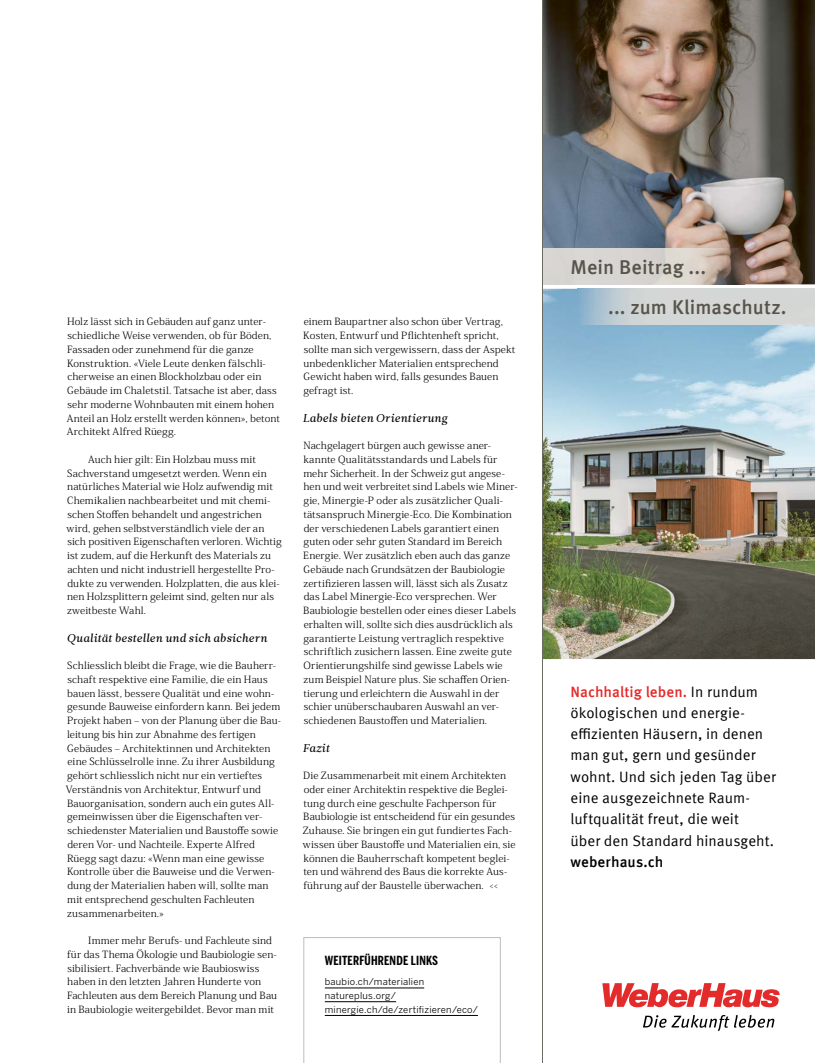
<style>
.page{position:relative;width:815px;height:1063px;background:#fff}
.page>*{position:absolute;margin:0;border:0;box-sizing:border-box;transform-origin:0 0}
.t1{font:500 20px "Meta Offc";letter-spacing:.005em;color:#57544b}
.t2{font:15px/21.2px "Meta Offc Norm";color:#000}
.t3{font:500 15px "Meta Offc";letter-spacing:.005em;color:#e42b2b}
.t4{font:500 15px "Meta Offc";letter-spacing:.005em;color:#000}
.t5{font:700 12.5px "Benton Sans Compressed";letter-spacing:.015em;color:#000}
.t6{font:11.25px "Leitura News Italic 2";letter-spacing:.015em;color:#000}
.t7{font:300 9.88px/13.8px "Koz Min Pro";letter-spacing:.005em;color:#000;scale:1.05 1}
.t8{font:9.38px/13.8px "Benton Sans";letter-spacing:.025em;color:#000}
.s1{font-family:"Leitura News Roman 1";font-weight:400;font-size:10px}
.s2{font-family:"Meta Offc Norm";font-weight:400;color:#000}
</style>
<div class="page">
<svg style="left:304px;top:937px;width:197px;height:126px"></svg>
<hr style="left:325px;top:988px;width:99px;height:1px;background:#000">
<hr style="left:325px;top:1001px;width:71px;height:1px;background:#000">
<hr style="left:325px;top:1015px;width:153px;height:1px;background:#000">
<img style="left:543px;top:289px;width:272px;height:370px">
<img style="left:543px;top:0;width:272px;height:284px">
<img style="left:578px;top:289px;width:237px;height:35px">
<svg style="left:542px;top:284px;width:202px;height:1px"></svg>
<img style="left:543px;top:249px;width:201px;height:35px">
<svg style="left:602px;top:983px;width:178px;height:25px"></svg>
<svg style="left:643px;top:1015px;width:131px;height:16px"></svg>
<hr style="left:542px;top:0;width:1px;height:1063px;background:#6d6a63">
<p class="t7" style="left:67px;top:315px;width:205px">Holz lässt sich in Gebäuden auf ganz unter&shy;schiedliche Weise verwenden, ob für Böden, Fassaden oder zunehmend für die ganze Konstruktion. «Viele Leute denken fälschli&shy;cherweise an einen Blockholzbau oder ein Gebäude im Chaletstil. Tatsache ist aber, dass sehr moderne Wohnbauten mit einem hohen Anteil an Holz erstellt werden können», betont Architekt Alfred Rüegg.</p>
<p class="t7" style="left:67px;top:452px;width:206px;text-indent:21px">Auch hier gilt: Ein Holzbau muss mit Sachverstand umgesetzt werden. Wenn ein natürliches Material wie Holz aufwendig mit Chemikalien nachbearbeitet und mit chemi&shy;schen Stoffen behandelt und angestrichen wird, gehen selbstverständlich viele der an sich positiven Eigenschaften verloren. Wichtig ist zudem, auf die Herkunft des Materials zu achten und nicht industriell hergestellte Pro&shy;dukte zu verwenden. Holzplatten, die aus klei&shy;nen Holzsplittern geleimt sind, gelten nur als zweitbeste Wahl.</p>
<p class="t6" style="left:67px;top:630px;width:202px">Qualität bestellen und sich absichern</p>
<p class="t7" style="left:66px;top:658px;width:206px">Schliesslich bleibt die Frage, wie die Bauherr&shy;schaft respektive eine Familie, die ein Haus bauen lässt, bessere Qualität und eine wohn&shy;gesunde Bauweise einfordern kann. Bei jedem Projekt haben – von der Planung über die Bau&shy;leitung bis hin zur Abnahme des fertigen Gebäudes – Architektinnen und Architekten eine Schlüsselrolle inne. Zu ihrer Ausbildung gehört schliesslich nicht nur ein vertieftes Verständnis von Architektur, Entwurf und Bauorganisation, sondern auch ein gutes All&shy;gemeinwissen über die Eigenschaften ver&shy;schiedenster Materialien und Baustoffe sowie deren Vor- und Nachteile. Experte Alfred Rüegg sagt dazu: «Wenn man eine gewisse Kontrolle über die Bauweise und die Verwen&shy;dung der Materialien haben will, sollte man mit entsprechend geschulten Fachleuten zusammenarbeiten.»</p>
<p class="t7" style="left:67px;top:933px;width:202px;text-indent:21px">Immer mehr Berufs- und Fachleute sind für das Thema Ökologie und Baubiologie sen&shy;sibilisiert. Fachverbände wie Baubioswiss haben in den letzten Jahren Hunderte von Fachleuten aus dem Bereich Planung und Bau in Baubiologie weitergebildet. Bevor man mit</p>
<p class="t7" style="left:303px;top:315px;width:203px">einem Baupartner also schon über Vertrag, Kosten, Entwurf und Pflichtenheft spricht, sollte man sich vergewissern, dass der Aspekt unbedenklicher Materialien entsprechend Gewicht haben wird, falls gesundes Bauen gefragt ist.</p>
<p class="t6" style="left:303px;top:410px;width:146px">Labels bieten Orientierung</p>
<p class="t7" style="left:303px;top:438px;width:206px">Nachgelagert bürgen auch gewisse aner&shy;kannte Qualitätsstandards und Labels für mehr Sicherheit. In der Schweiz gut angese&shy;hen und weit verbreitet sind Labels wie Miner&shy;gie, Minergie-P oder als zusätzlicher Quali&shy;tätsanspruch Minergie-Eco. Die Kombination der verschiedenen Labels garantiert einen guten oder sehr guten Standard im Bereich Energie. Wer zusätzlich eben auch das ganze Gebäude nach Grundsätzen der Baubiologie zertifizieren lassen will, lässt sich als Zusatz das Label Minergie-Eco versprechen. Wer Baubiologie bestellen oder eines dieser Labels erhalten will, sollte sich dies ausdrücklich als garantierte Leistung vertraglich respektive schriftlich zusichern lassen. Eine zweite gute Orientierungshilfe sind gewisse Labels wie zum Beispiel Nature plus. Sie schaffen Orien&shy;tierung und erleichtern die Auswahl in der schier unüberschaubaren Auswahl an ver&shy;schiedenen Baustoffen und Materialien.</p>
<p class="t6" style="left:303px;top:740px;width:28px">Fazit</p>
<p class="t7" style="left:303px;top:768px;width:204px">Die Zusammenarbeit mit einem Architekten oder einer Architektin respektive die Beglei&shy;tung durch eine geschulte Fachperson für Baubiologie ist entscheidend für ein gesundes Zuhause. Sie bringen ein gut fundiertes Fach&shy;wissen über Baustoffe und Materialien ein, sie können die Bauherrschaft kompetent beglei&shy;ten und während des Baus die korrekte Aus&shy;führung auf der Baustelle überwachen. <span class="s1">&lt;&lt;</span></p>
<p class="t5" style="left:325px;top:953px;width:115px">WEITERFÜHRENDE LINKS</p>
<p class="t8" style="left:325px;top:975px;width:155px">baubio.ch/materialien natureplus.org/ minergie.ch/de/zertifizieren/eco/</p>
<h1 class="t1" style="left:570px;top:255px;width:137px">Mein Beitrag ...</h1>
<h1 class="t1" style="left:608px;top:295px;width:180px">... zum Klimaschutz.</h1>
<h2 class="t3" style="left:570px;top:683px;width:189px">Nachhaltig leben. <span class="s2">In rundum</span></h2>
<h2 class="t2" style="left:570px;top:703px;width:207px">ökologischen und energie&shy;effizienten Häusern, in denen man gut, gern und gesünder wohnt. Und sich jeden Tag über eine ausgezeichnete Raum&shy;luftqualität freut, die weit<br>über den Standard hinausgeht.</h2>
<h2 class="t4" style="left:570px;top:853px;width:94px">weberhaus.ch</h2>
</div>
